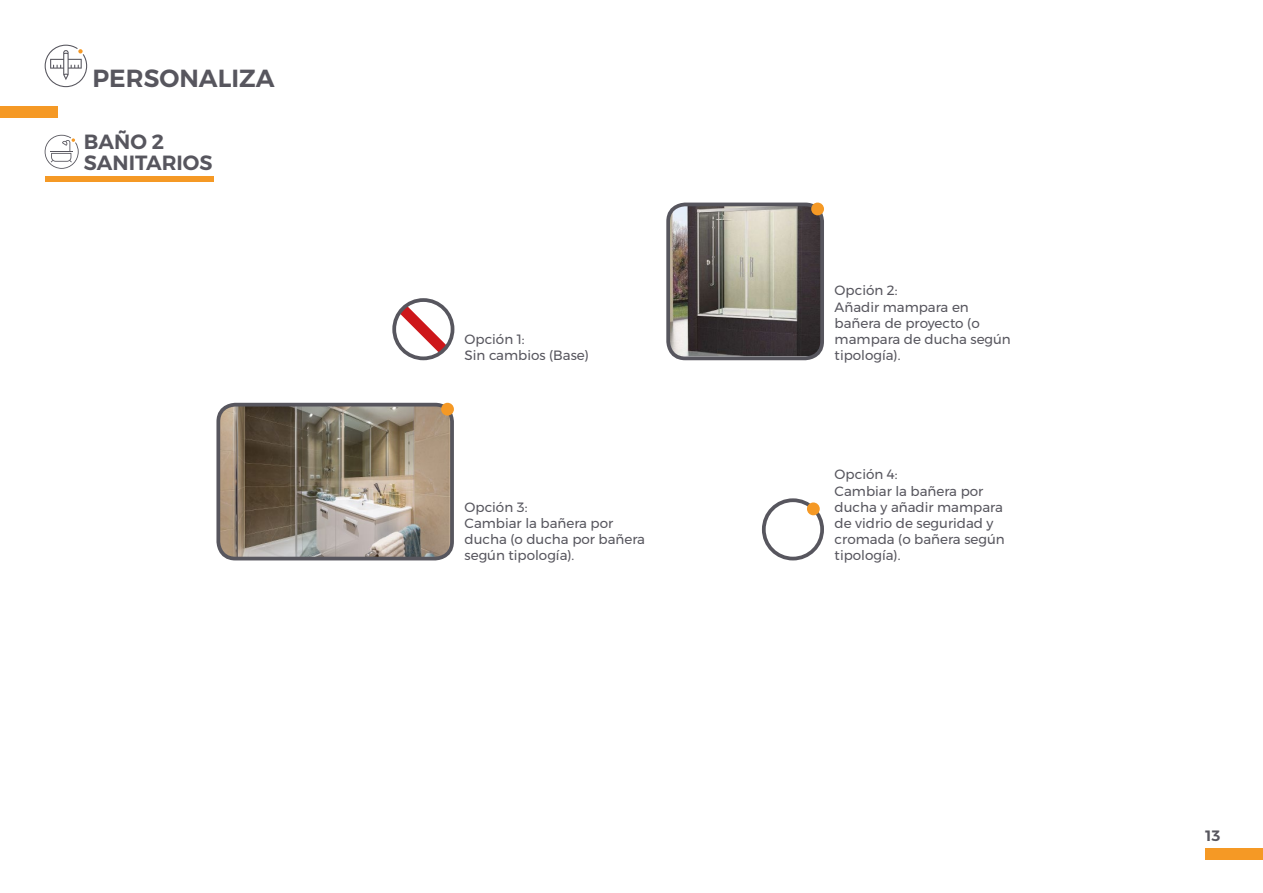
<style>
.page{position:relative;width:1263px;height:893px;background:#fff}
.page>*{position:absolute;margin:0;border:0;box-sizing:border-box;transform-origin:0 0}
.t1{font:600 24.75px "Montserrat";color:#57565e}
.t2{font:600 20.55px/20.5px "Montserrat";color:#57565e}
.t3{font:600 15px "Montserrat";color:#57565e}
.t4{font:13.5px/16.2px "Montserrat";color:#57565e}
</style>
<div class="page">
<div style="left:0;top:106px;width:58px;height:12px;background:#f59925"></div>
<div style="left:1205px;top:848px;width:58px;height:12px;background:#f59925"></div>
<svg style="left:45px;top:45px;width:42px;height:42px"></svg>
<div style="left:45px;top:176px;width:168px;height:5px;background:#f59925"></div>
<svg style="left:394px;top:298px;width:61px;height:63px"></svg>
<div style="left:392px;top:298px;width:62px;height:62px;border:4px solid #57565e;border-radius:50%"></div>
<svg style="left:45px;top:135px;width:34px;height:34px"></svg>
<div style="left:762px;top:498px;width:62px;height:62px;border:4px solid #57565e;border-radius:50%"></div>
<div style="left:807px;top:502px;width:13px;height:13px;background:#f59925;border-radius:50%"></div>
<img style="left:671px;top:208px;width:150px;height:149px">
<div style="left:666px;top:203px;width:158px;height:157px;border:4px solid #57565e;border-radius:17px"></div>
<div style="left:811px;top:203px;width:13px;height:12px;background:#f59925;border-radius:50%"></div>
<img style="left:221px;top:408px;width:230px;height:151px">
<div style="left:216px;top:403px;width:238px;height:157px;border:4px solid #57565e;border-radius:17px"></div>
<div style="left:441px;top:403px;width:13px;height:13px;background:#f59925;border-radius:50%"></div>
<h1 class="t1" style="left:92px;top:59px;width:184px">PERSONALIZA</h1>
<h2 class="t2" style="left:84px;top:132px;width:130px">BAÑO 2<br>SANITARIOS</h2>
<p class="t4" style="left:465px;top:331px;width:126px">Opción 1:<br>Sin cambios (Base)</p>
<p class="t4" style="left:465px;top:499px;width:182px">Opción 3:<br>Cambiar la bañera por ducha (o ducha por bañera según tipología).</p>
<p class="t4" style="left:835px;top:282px;width:178px">Opción 2:<br>Añadir mampara en bañera de proyecto (o mampara de ducha según tipología).</p>
<p class="t4" style="left:835px;top:466px;width:172px">Opción 4:<br>Cambiar la bañera por ducha y añadir mampara de vidrio de seguridad y cromada (o bañera según tipología).</p>
<p class="t3" style="left:1205px;top:823px;width:16px">13</p>
</div>
